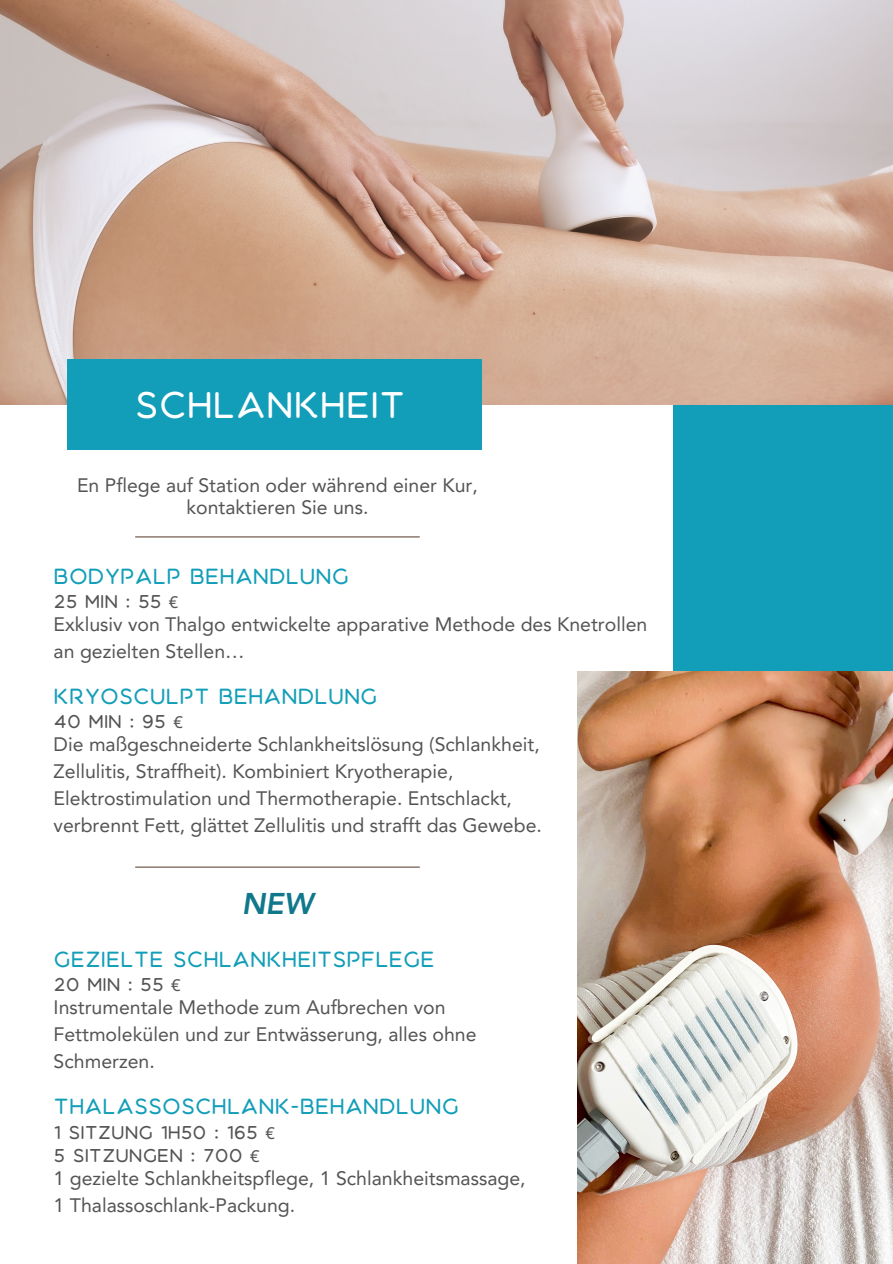
<style>
.page{position:relative;width:893px;height:1264px;background:#fff}
.page>*{position:absolute;margin:0;border:0;box-sizing:border-box;transform-origin:0 0}
.t1{font:33px "Aquatico";color:#fff}
.t2{font:italic 800 30px "Avenir LT Pro";color:#11788b}
.t3{font:19.5px/27px "Avenir LT Pro";color:#545454}
.t4{font:19.5px "Aquatico";color:#129eb8}
.t5{font:16.5px "Aquatico";color:#545454}
.s1{font-family:"Noto Sans"}
</style>
<div class="page">
<div style="left:673px;top:359px;width:219px;height:337px;background:#129eb8"></div>
<img style="left:578px;top:671px;width:314px;height:592px">
<img style="left:0;top:0;width:892px;height:404px">
<hr style="left:135px;top:536px;width:284px;height:1px;background:#654c3b">
<hr style="left:135px;top:866px;width:284px;height:1px;background:#654c3b">
<div style="left:67px;top:359px;width:414px;height:90px;background:#129eb8"></div>
<p class="t1" style="left:135px;top:384px;width:272px">SCHLANKHEIT</p>
<p class="t3" style="left:77px;top:475px;width:402px;line-height:22.5px;text-align:center">En Pflege auf Station oder während einer Kur, kontaktieren Sie uns.</p>
<p class="t4" style="left:54px;top:563px;width:297px">BODYPALP BEHANDLUNG</p>
<p class="t5" style="left:54px;top:590px;width:126px">25 MIN : 55 <span class="s1">€</span></p>
<p class="t3" style="left:54px;top:612px;width:595px">Exklusiv von Thalgo entwickelte apparative Methode des Knetrollen an gezielten Stellen…</p>
<p class="t4" style="left:54px;top:683px;width:325px">KRYOSCULPT BEHANDLUNG</p>
<p class="t5" style="left:54px;top:710px;width:131px">40 MIN : 95 <span class="s1">€</span></p>
<p class="t3" style="left:54px;top:732px;width:487px">Die maßgeschneiderte Schlankheitslösung (Schlankheit,</p>
<p class="t3" style="left:54px;top:759px;width:401px">Zellulitis, Straffheit). Kombiniert Kryotherapie,</p>
<p class="t3" style="left:54px;top:786px;width:460px">Elektrostimulation und Thermotherapie. Entschlackt,</p>
<p class="t3" style="left:54px;top:813px;width:489px">verbrennt Fett, glättet Zellulitis und strafft das Gewebe.</p>
<p class="t2" style="left:242px;top:891px;width:73px">NEW</p>
<p class="t4" style="left:54px;top:947px;width:383px">GEZIELTE SCHLANKHEITSPFLEGE</p>
<p class="t5" style="left:54px;top:974px;width:128px">20 MIN : 55 <span class="s1">€</span></p>
<p class="t3" style="left:54px;top:995px;width:424px">Instrumentale Methode zum Aufbrechen von<br>Fettmolekülen und zur Entwässerung, alles ohne<br>Schmerzen.</p>
<p class="t4" style="left:54px;top:1094px;width:407px">THALASSOSCHLANK-BEHANDLUNG</p>
<p class="t5" style="left:54px;top:1121px;width:223px">1 SITZUNG 1H50 : 165 <span class="s1">€</span></p>
<p class="t5" style="left:54px;top:1144px;width:207px">5 SITZUNGEN : 700 <span class="s1">€</span></p>
<p class="t3" style="left:54px;top:1165px;width:473px">1 gezielte Schlankheitspflege, 1 Schlankheitsmassage,</p>
<p class="t3" style="left:54px;top:1192px;width:243px">1 Thalassoschlank-Packung.</p>
</div>
